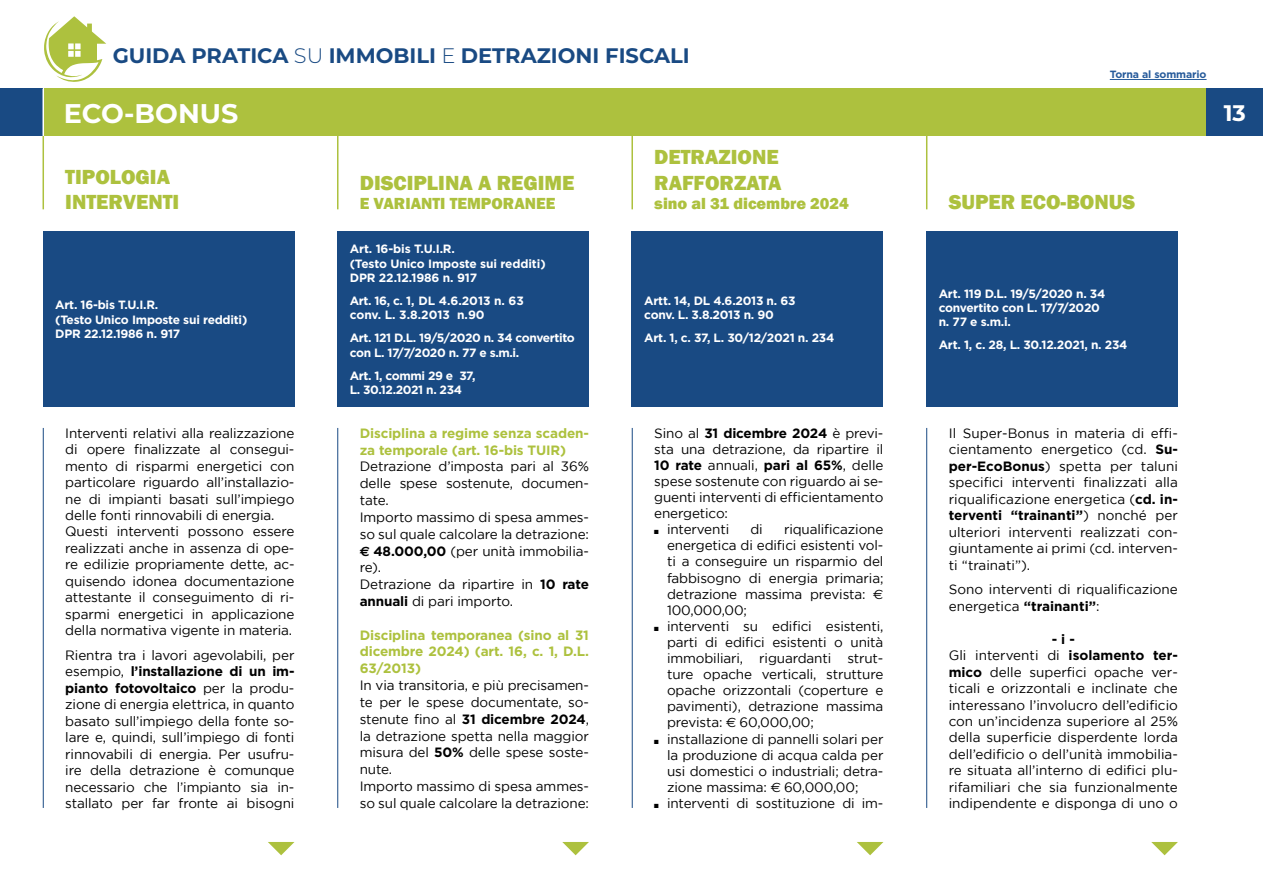
<style>
.page{position:relative;width:1263px;height:893px;background:#fff}
.page>*{position:absolute;margin:0;border:0;box-sizing:border-box;transform-origin:0 0}
.t1{font:700 27px "Montserrat";color:#fff}
.t2{font:700 22.5px "Montserrat";color:#fff}
.t3{font:800 21px/25.2px "Franklin Gothic";color:#adc13e}
.t4{font:700 21px "Montserrat";color:#194a83}
.t5{font:800 16.5px "Franklin Gothic";color:#adc13e}
.t6{font:13.5px/16.5px "Gotham";letter-spacing:-.01em;color:#000;text-align:justify}
.t7{font:700 13.5px/16.5px "Gotham Pro";letter-spacing:-.01em;color:#000}
.t8{font:700 13.5px/16.8px "Gotham Pro";letter-spacing:-.01em;color:#adc13e}
.t9{font:700 12px/14.4px "Gotham Pro";letter-spacing:-.02em;color:#fff}
.t10{font:700 10.5px "Gotham Pro";letter-spacing:-.01em;color:#275b9b}
.s1{font-weight:300}
.s2{font-family:"Gotham";font-weight:400}
.s3{font-family:"Euro Sans";font-weight:700}
.s4{font-family:"Gotham Pro";font-weight:700}
.s5{font-family:"Euro Sans"}
</style>
<div class="page">
<div style="left:0;top:89px;width:43px;height:47px;background:#194a83"></div>
<div style="left:44px;top:89px;width:1162px;height:47px;background:#adc13e"></div>
<hr style="left:926px;top:136px;width:1px;height:73px;background:#adc13e">
<hr style="left:926px;top:428px;width:1px;height:380px;background:#194a83">
<hr style="left:631px;top:136px;width:2px;height:73px;background:#adc13e">
<hr style="left:632px;top:428px;width:1px;height:380px;background:#194a83">
<hr style="left:337px;top:136px;width:1px;height:73px;background:#adc13e">
<hr style="left:337px;top:428px;width:1px;height:380px;background:#194a83">
<hr style="left:43px;top:136px;width:1px;height:73px;background:#adc13e">
<hr style="left:43px;top:428px;width:1px;height:380px;background:#194a83">
<svg style="left:268px;top:842px;width:26px;height:13px"></svg>
<svg style="left:562px;top:842px;width:27px;height:13px"></svg>
<svg style="left:857px;top:842px;width:26px;height:13px"></svg>
<svg style="left:1151px;top:842px;width:27px;height:13px"></svg>
<svg style="left:44px;top:16px;width:62px;height:66px"></svg>
<div style="left:926px;top:232px;width:252px;height:175px;background:#194a83"></div>
<div style="left:631px;top:232px;width:252px;height:175px;background:#194a83"></div>
<div style="left:337px;top:232px;width:252px;height:175px;background:#194a83"></div>
<div style="left:43px;top:232px;width:251px;height:175px;background:#194a83"></div>
<div style="left:1206px;top:89px;width:57px;height:47px;background:#194a83"></div>
<hr style="left:1110px;top:79px;width:96px;height:1px;background:#275b9b">
<h3 class="t4" style="left:113px;top:41px;width:579px">GUIDA PRATICA <span class="s1">SU</span> IMMOBILI <span class="s1">E</span> DETRAZIONI FISCALI</h3>
<h1 class="t1" style="left:64px;top:94px;width:176px">ECO-BONUS</h1>
<h3 class="t3" style="left:65px;top:164px;width:116px">TIPOLOGIA<br>INTERVENTI</h3>
<h3 class="t3" style="left:360px;top:170px;width:216px">DISCIPLINA A REGIME</h3>
<p class="t5" style="left:360px;top:193px;width:197px">E VARIANTI TEMPORANEE</p>
<h3 class="t3" style="left:654px;top:145px;width:129px">DETRAZIONE<br>RAFFORZATA</h3>
<p class="t5" style="left:654px;top:193px;width:196px">sino al 31 dicembre 2024</p>
<p class="t9" style="left:55px;top:297px;width:194px">Art. 16-bis T.U.I.R.<br>(Testo Unico Imposte sui redditi)<br>DPR 22.12.1986 n. 917</p>
<p class="t9" style="left:350px;top:241px;width:197px">Art. 16-bis T.U.I.R.<br>(Testo Unico Imposte sui redditi)<br>DPR 22.12.1986 n. 917</p>
<p class="t9" style="left:350px;top:293px;width:176px">Art. 16, c. 1, DL 4.6.2013 n. 63 conv. L. 3.8.2013 n.90</p>
<p class="t9" style="left:350px;top:330px;width:226px">Art. 121 D.L. 19/5/2020 n. 34 convertito con L. 17/7/2020 n. 77 e s.m.i.</p>
<p class="t9" style="left:350px;top:368px;width:127px">Art. 1, commi 29 e 37,<br>L. 30.12.2021 n. 234</p>
<p class="t9" style="left:644px;top:294px;width:153px;line-height:13.5px">Artt. 14, DL 4.6.2013 n. 63 conv. L. 3.8.2013 n. 90</p>
<p class="t9" style="left:644px;top:330px;width:192px">Art. 1, c. 37, L. 30/12/2021 n. 234</p>
<p class="t6" style="left:65px;top:424px;width:231px;text-align:left">Interventi relativi alla realizzazione di opere finalizzate al consegui&shy;mento di risparmi energetici con particolare riguardo all’installazio&shy;ne di impianti basati sull’impiego delle fonti rinnovabili di energia.<br>Questi interventi possono essere realizzati anche in assenza di ope&shy;re edilizie propriamente dette, ac&shy;quisendo idonea documentazione attestante il conseguimento di ri&shy;sparmi energetici in applicazione della normativa vigente in materia.</p>
<p class="t6" style="left:65px;top:647px;width:231px">Rientra tra i lavori agevolabili, per</p>
<p class="t7" style="left:65px;top:663px;width:231px"><span class="s2">esempio,</span> l’installazione di un im&shy;pianto fotovoltaico <span class="s2">per la produ-</span></p>
<p class="t6" style="left:65px;top:696px;width:231px">zione di energia elettrica, in quanto basato sull’impiego della fonte so&shy;lare e, quindi, sull’impiego di fonti rinnovabili di energia. Per usufru&shy;ire della detrazione è comunque necessario che l’impianto sia in&shy;stallato per far fronte ai bisogni</p>
<p class="t8" style="left:360px;top:424px;width:231px">Disciplina a regime senza scaden&shy;za temporale (art. 16-bis TUIR)</p>
<p class="t6" style="left:360px;top:458px;width:231px;text-align:left">Detrazione d’imposta pari al 36% delle spese sostenute, documen&shy;tate.<br>Importo massimo di spesa ammes&shy;so sul quale calcolare la detrazione: <span class="s3">€</span> <span class="s4">48.000,00</span> (per unità immobilia&shy;re).<br>Detrazione da ripartire in <span class="s4">10 rate annuali</span> di pari importo.</p>
<p class="t8" style="left:360px;top:626px;width:231px;text-align:justify">Disciplina temporanea (sino al 31 dicembre 2024) (art. 16, c. 1, D.L.<br>63/2013)</p>
<p class="t6" style="left:360px;top:677px;width:231px;text-align:left">In via transitoria, e più precisamen&shy;te per le spese documentate, so&shy;stenute fino al <span class="s4">31 dicembre 2024</span>, la detrazione spetta nella maggior misura del <span class="s4">50%</span> delle spese soste&shy;nute.<br>Importo massimo di spesa ammes&shy;so sul quale calcolare la detrazione:</p>
<p class="t7" style="left:654px;top:424px;width:231px"><span class="s2">Sino al</span> 31 dicembre 2024 <span class="s2">è previ-</span></p>
<p class="t6" style="left:654px;top:441px;width:231px">sta una detrazione, da ripartire il</p>
<p class="t7" style="left:654px;top:457px;width:231px">10 rate <span class="s2">annuali,</span> pari al 65%<span class="s2">, delle</span></p>
<p class="t6" style="left:654px;top:473px;width:231px;line-height:16px">spese sostenute con riguardo ai se&shy;guenti interventi di efficientamento energetico:</p>
<p class="t6" style="left:654px;top:521px;width:76px">■ interventi</p>
<p class="t6" style="left:750px;top:521px;width:14px">di</p>
<p class="t6" style="left:667px;top:521px;width:218px;line-height:16px;text-indent:117px">riqualificazione energetica di edifici esistenti vol&shy;ti a conseguire un risparmio del fabbisogno di energia primaria; detrazione massima prevista: <span class="s5">€ </span>100,000,00;</p>
<p class="t6" style="left:667px;top:618px;width:218px;line-height:16px;text-indent:-13px">■ interventi su edifici esistenti, parti di edifici esistenti o unità immobiliari, riguardanti strut&shy;ture opache verticali, strutture opache orizzontali (coperture e pavimenti), detrazione massima prevista: <span class="s5">€</span> 60,000,00;</p>
<p class="t6" style="left:667px;top:730px;width:218px;line-height:16px;text-indent:-13px">■ installazione di pannelli solari per la produzione di acqua calda per usi domestici o industriali; detra&shy;zione massima: <span class="s5">€</span> 60,000,00;</p>
<p class="t6" style="left:654px;top:795px;width:231px">■ interventi di sostituzione di im-</p>
<p class="t10" style="left:1110px;top:68px;width:98px">Torna al sommario</p>
<h2 class="t2" style="left:1224px;top:97px;width:24px">13</h2>
<h3 class="t3" style="left:949px;top:190px;width:188px">SUPER ECO-BONUS</h3>
<p class="t9" style="left:939px;top:287px;width:168px;line-height:14px">Art. 119 D.L. 19/5/2020 n. 34 convertito con L. 17/7/2020 n. 77 e s.m.i.</p>
<p class="t9" style="left:939px;top:337px;width:190px">Art. 1, c. 28, L. 30.12.2021, n. 234</p>
<p class="t6" style="left:949px;top:425px;width:231px">Il Super-Bonus in materia di effi&shy;cientamento energetico (cd. <span class="s4">Su&shy;per-EcoBonus</span>) spetta per taluni specifici interventi finalizzati alla riqualificazione energetica (<span class="s4">cd. in-</span></p>
<p class="t7" style="left:949px;top:507px;width:231px">terventi “trainanti”<span class="s2">) nonché per</span></p>
<p class="t6" style="left:949px;top:524px;width:231px">ulteriori interventi realizzati con&shy;giuntamente ai primi (cd. interven&shy;ti “trainati”).</p>
<p class="t6" style="left:949px;top:581px;width:231px">Sono interventi di riqualificazione energetica <span class="s4">“trainanti”</span>:</p>
<p class="t7" style="left:1052px;top:630px;width:25px">- i -</p>
<p class="t6" style="left:949px;top:647px;width:231px">Gli interventi di <span class="s4">isolamento ter&shy;mico</span> delle superfici opache ver&shy;ticali e orizzontali e inclinate che interessano l’involucro dell’edificio con un’incidenza superiore al 25% della superficie disperdente lorda dell’edificio o dell’unità immobilia&shy;re situata all’interno di edifici plu&shy;rifamiliari che sia funzionalmente indipendente e disponga di uno o</p>
</div>
